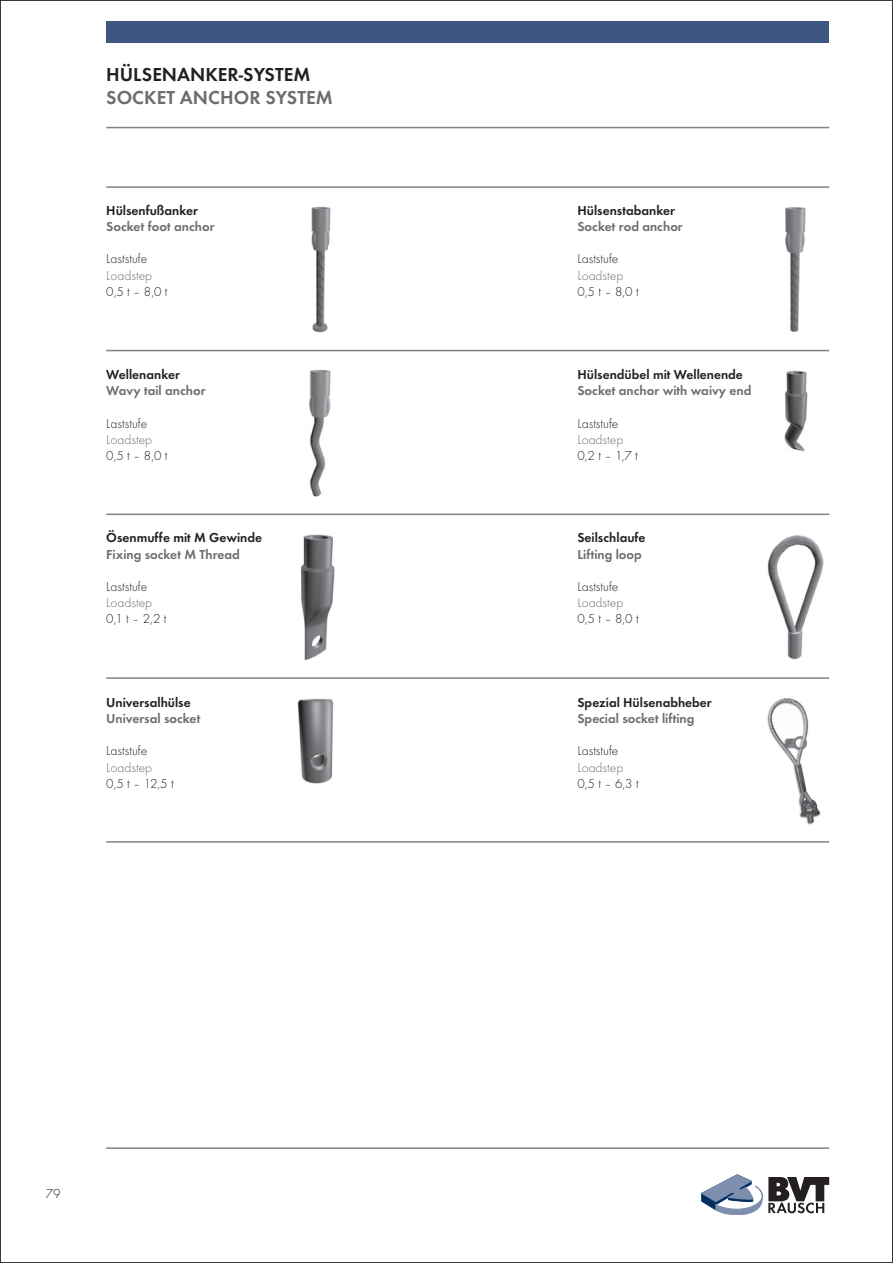
<style>
.page{position:relative;width:893px;height:1263px;background:#fff}
.page>*{position:absolute;margin:0;border:0;box-sizing:border-box;transform-origin:0 0}
.t1{font:600 19.5px "Futura T";color:#231f20}
.t2{font:600 19.5px "Futura T";color:#6c6d70}
.t3{font:13.5px "Futura T Ligh";color:#231f20}
.t4{font:600 13.5px "Futura T";color:#6c6d70}
.t5{font:600 13.5px "Futura T";color:#231f20}
.t6{font:13.5px "Futura T Ligh";color:#6c6d70}
</style>
<div class="page">
<svg style="left:702px;top:1175px;width:127px;height:40px"></svg>
<hr style="left:106px;top:1147px;width:723px;height:2px;background:#808285">
<hr style="left:106px;top:127px;width:723px;height:1px;background:#808285">
<hr style="left:106px;top:186px;width:723px;height:2px;background:#808285">
<div style="left:106px;top:21px;width:723px;height:22px;background:#3c5782"></div>
<hr style="left:106px;top:350px;width:723px;height:1px;background:#808285">
<hr style="left:106px;top:841px;width:723px;height:2px;background:#808285">
<hr style="left:106px;top:677px;width:723px;height:2px;background:#808285">
<hr style="left:106px;top:514px;width:723px;height:1px;background:#808285">
<img style="left:311px;top:206px;width:20px;height:126px">
<img style="left:785px;top:206px;width:21px;height:126px">
<img style="left:309px;top:370px;width:22px;height:127px">
<img style="left:301px;top:534px;width:34px;height:127px">
<img style="left:767px;top:535px;width:57px;height:125px">
<img style="left:767px;top:698px;width:53px;height:127px">
<img style="left:784px;top:370px;width:24px;height:81px">
<img style="left:298px;top:698px;width:36px;height:85px">
<h1 class="t1" style="left:106px;top:63px;width:206px">Hülsenanker-System</h1>
<h1 class="t2" style="left:106px;top:86px;width:228px">Socket anch or system</h1>
<p class="t5" style="left:106px;top:202px;width:93px">Hülsenfußanker</p>
<p class="t4" style="left:106px;top:219px;width:110px">Socket foot anchor</p>
<p class="t3" style="left:106px;top:252px;width:42px">Laststufe</p>
<p class="t6" style="left:106px;top:268px;width:47px">Loadstep</p>
<p class="t3" style="left:106px;top:284px;width:63px">0,5 t – 8,0 t</p>
<p class="t5" style="left:106px;top:367px;width:75px">Wellenanker</p>
<p class="t4" style="left:106px;top:383px;width:101px">Wavy tail anchor</p>
<p class="t3" style="left:106px;top:416px;width:42px">Laststufe</p>
<p class="t6" style="left:106px;top:432px;width:47px">Loadstep</p>
<p class="t3" style="left:106px;top:449px;width:63px">0,5 t – 8,0 t</p>
<p class="t5" style="left:106px;top:530px;width:157px">Ösenmuffe mit M Gewinde</p>
<p class="t4" style="left:106px;top:546px;width:135px">Fixing socket M Thread</p>
<p class="t3" style="left:106px;top:579px;width:42px">Laststufe</p>
<p class="t6" style="left:106px;top:595px;width:47px">Loadstep</p>
<p class="t3" style="left:106px;top:612px;width:62px">0,1 t – 2,2 t</p>
<p class="t5" style="left:106px;top:694px;width:86px">Universalhülse</p>
<p class="t4" style="left:106px;top:710px;width:96px">Universal socket</p>
<p class="t3" style="left:106px;top:744px;width:42px">Laststufe</p>
<p class="t6" style="left:106px;top:760px;width:47px">Loadstep</p>
<p class="t3" style="left:106px;top:776px;width:69px">0,5 t – 12,5 t</p>
<p class="t3" style="left:46px;top:1186px;width:16px">79</p>
<p class="t5" style="left:577px;top:202px;width:99px">Hülsenstabanker</p>
<p class="t4" style="left:577px;top:219px;width:107px">Socket rod anchor</p>
<p class="t3" style="left:577px;top:252px;width:42px">Laststufe</p>
<p class="t6" style="left:577px;top:268px;width:47px">Loadstep</p>
<p class="t3" style="left:577px;top:284px;width:63px">0,5 t – 8,0 t</p>
<p class="t5" style="left:577px;top:367px;width:167px">Hülsendübel mit Wellenende</p>
<p class="t4" style="left:577px;top:383px;width:175px">Socket anchor with waivy end</p>
<p class="t3" style="left:577px;top:416px;width:42px">Laststufe</p>
<p class="t6" style="left:577px;top:432px;width:47px">Loadstep</p>
<p class="t3" style="left:577px;top:449px;width:62px">0,2 t – 1,7 t</p>
<p class="t5" style="left:577px;top:530px;width:70px">Seilschlaufe</p>
<p class="t4" style="left:577px;top:546px;width:66px">Lifting loop</p>
<p class="t3" style="left:577px;top:579px;width:42px">Laststufe</p>
<p class="t6" style="left:577px;top:595px;width:47px">Loadstep</p>
<p class="t3" style="left:577px;top:612px;width:63px">0,5 t – 8,0 t</p>
<p class="t5" style="left:577px;top:694px;width:136px">Spezial Hülsenabheber</p>
<p class="t4" style="left:577px;top:710px;width:118px">Special socket lifting</p>
<p class="t3" style="left:577px;top:744px;width:42px">Laststufe</p>
<p class="t6" style="left:577px;top:760px;width:47px">Loadstep</p>
<p class="t3" style="left:577px;top:776px;width:63px">0,5 t – 6,3 t</p>
</div>
